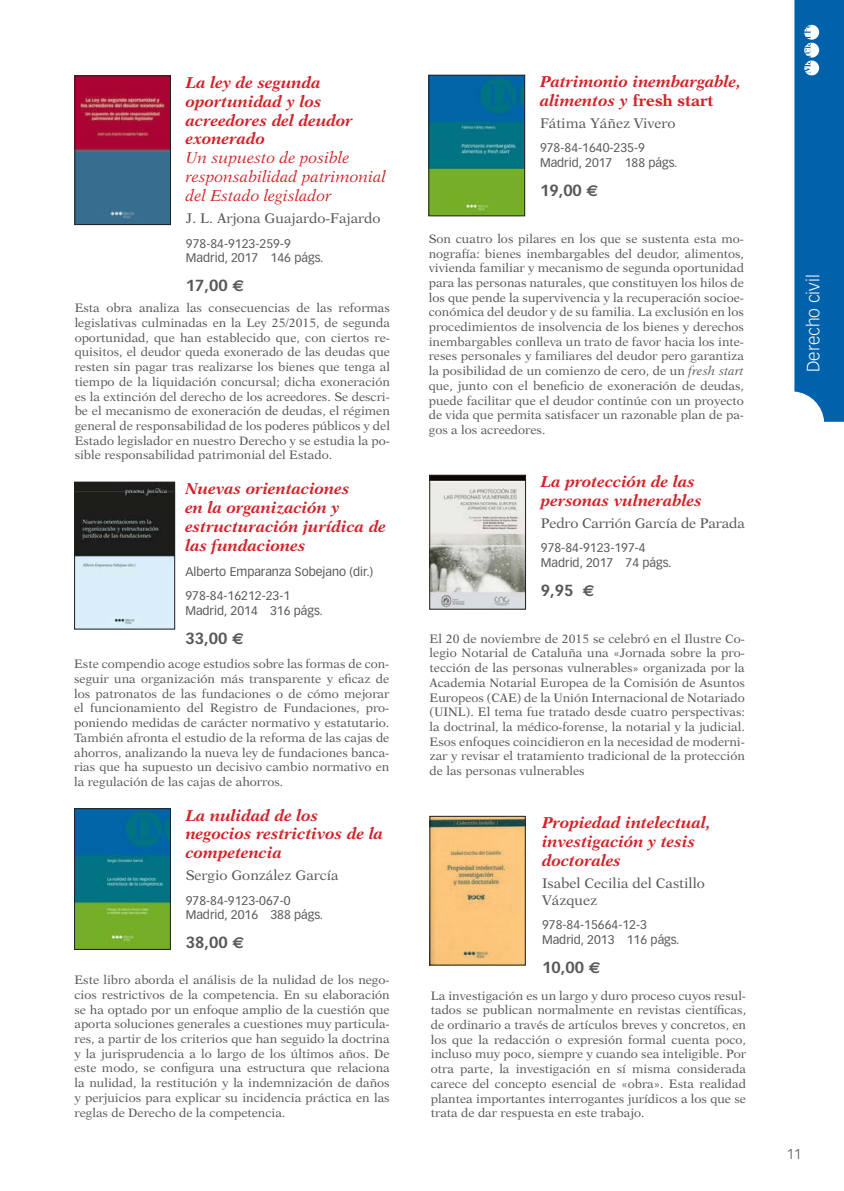
<style>
.page{position:relative;width:844px;height:1191px;background:#fff}
.page>*{position:absolute;margin:0;border:0;box-sizing:border-box;transform-origin:0 0}
.t1{font:300 17.5px "Vectora LH";color:#fff}
.titulo{font:italic 700 15.75px/18.9px "New Aster";color:#d1232a}
.subtitulo{font:italic 15.75px/18.9px "New Aster";color:#d1232a}
.precio{font:700 15.75px "Vectora LH";color:#57585a}
.autor{font:14px/16.8px "New Aster";color:#57585a}
.t2{font:300 14px "Vectora LH";color:#57585a}
.resumen{font:12.25px/14.7px "New Aster";color:#57585a;text-align:justify}
.ISBN{font:12.25px "Vectora LH";color:#57585a}
.datos{font:12.25px "Vectora LH";color:#57585a}
.s1{font-family:"Euro Sans"}
.s2{font-style:normal}
.s3{font-style:italic}
</style>
<div class="page">
<svg style="left:794px;top:0;width:49px;height:422px;background:#116bb0"></svg>
<img style="left:76px;top:483px;width:97px;height:144px">
<div style="left:74px;top:481px;width:101px;height:148px;border:1px solid #231f20"></div>
<img style="left:76px;top:77px;width:93px;height:146px">
<div style="left:74px;top:75px;width:97px;height:150px;border:1px solid #231f20"></div>
<img style="left:76px;top:810px;width:93px;height:137px">
<div style="left:74px;top:808px;width:97px;height:141px;border:1px solid #231f20"></div>
<img style="left:430px;top:77px;width:93px;height:137px">
<div style="left:428px;top:75px;width:97px;height:141px;border:1px solid #231f20"></div>
<img style="left:431px;top:477px;width:93px;height:130px">
<div style="left:429px;top:475px;width:97px;height:134px;border:1px solid #231f20"></div>
<img style="left:431px;top:818px;width:92px;height:145px">
<div style="left:429px;top:816px;width:96px;height:149px;border:1px solid #231f20"></div>
<p class="titulo" style="left:186px;top:73px;width:168px">La ley de segunda oportunidad y los acreedores del deudor exonerado</p>
<p class="subtitulo" style="left:186px;top:148px;width:202px">Un supuesto de posible responsabilidad patrimonial del Estado legislador</p>
<p class="autor" style="left:186px;top:209px;width:196px">J. L. Arjona Guajardo-Fajardo</p>
<p class="ISBN" style="left:186px;top:236px;width:106px">978-84-9123-259-9</p>
<p class="datos" style="left:186px;top:251px;width:139px">Madrid, 2017 146 págs.</p>
<p class="precio" style="left:186px;top:276px;width:60px">17,00 <span class="s1">E</span></p>
<p class="resumen" style="left:75px;top:300px;width:317px">Esta obra analiza las consecuencias de las reformas legislativas culminadas en la Ley 25/2015, de segunda oportunidad, que han establecido que, con ciertos re&shy;quisitos, el deudor queda exonerado de las deudas que resten sin pagar tras realizarse los bienes que tenga al tiempo de la liquidación concursal; dicha exoneración es la extinción del derecho de los acreedores. Se descri&shy;be el mecanismo de exoneración de deudas, el régimen general de responsabilidad de los poderes públicos y del Estado legislador en nuestro Derecho y se estudia la po&shy;sible responsabilidad patrimonial del Estado.</p>
<p class="titulo" style="left:185px;top:479px;width:202px">Nuevas orientaciones<br>en la organización y estructuración jurídica de las fundaciones</p>
<p class="ISBN" style="left:185px;top:564px;width:189px">Alberto Emparanza Sobejano (dir.)</p>
<p class="ISBN" style="left:185px;top:589px;width:106px">978-84-16212-23-1</p>
<p class="datos" style="left:185px;top:603px;width:139px">Madrid, 2014 316 págs.</p>
<p class="precio" style="left:185px;top:628px;width:60px">33,00 <span class="s1">€</span></p>
<p class="resumen" style="left:74px;top:656px;width:317px">Este compendio acoge estudios sobre las formas de con&shy;seguir una organización más transparente y eficaz de los patronatos de las fundaciones o de cómo mejorar el funcionamiento del Registro de Fundaciones, pro&shy;poniendo medidas de carácter normativo y estatutario.<br>También afronta el estudio de la reforma de las cajas de ahorros, analizando la nueva ley de fundaciones banca&shy;rias que ha supuesto un decisivo cambio normativo en la regulación de las cajas de ahorros.</p>
<p class="titulo" style="left:186px;top:805px;width:199px">La nulidad de los negocios restrictivos de la competencia</p>
<p class="autor" style="left:186px;top:866px;width:154px">Sergio González García</p>
<p class="ISBN" style="left:186px;top:893px;width:106px">978-84-9123-067-0</p>
<p class="datos" style="left:186px;top:908px;width:139px">Madrid, 2016 388 págs.</p>
<p class="precio" style="left:186px;top:933px;width:60px">38,00 <span class="s1">E</span></p>
<p class="resumen" style="left:74px;top:972px;width:317px">Este libro aborda el análisis de la nulidad de los nego&shy;cios restrictivos de la competencia. En su elaboración se ha optado por un enfoque amplio de la cuestión que aporta soluciones generales a cuestiones muy particula&shy;res, a partir de los criterios que han seguido la doctrina y la jurisprudencia a lo largo de los últimos años. De este modo, se configura una estructura que relaciona la nulidad, la restitución y la indemnización de daños y perjuicios para explicar su incidencia práctica en las reglas de Derecho de la competencia.</p>
<p class="titulo" style="left:540px;top:72px;width:202px">Patrimonio inembargable, alimentos y <span class="s2">fresh start</span></p>
<p class="autor" style="left:540px;top:114px;width:137px">Fátima Yáñez Vivero</p>
<p class="ISBN" style="left:540px;top:141px;width:106px">978-84-1640-235-9</p>
<p class="datos" style="left:540px;top:155px;width:139px">Madrid, 2017 188 págs.</p>
<p class="precio" style="left:540px;top:181px;width:60px">19,00 <span class="s1">E</span></p>
<p class="resumen" style="left:428px;top:231px;width:317px">Son cuatro los pilares en los que se sustenta esta mo&shy;nografía: bienes inembargables del deudor, alimentos, vivienda familiar y mecanismo de segunda oportunidad para las personas naturales, que constituyen los hilos de los que pende la supervivencia y la recuperación socioe&shy;conómica del deudor y de su familia. La exclusión en los procedimientos de insolvencia de los bienes y derechos inembargables conlleva un trato de favor hacia los inte&shy;reses personales y familiares del deudor pero garantiza la posibilidad de un comienzo de cero, de un <span class="s3">fresh start </span>que, junto con el beneficio de exoneración de deudas, puede facilitar que el deudor continúe con un proyecto de vida que permita satisfacer un razonable plan de pa&shy;gos a los acreedores.</p>
<p class="titulo" style="left:540px;top:472px;width:162px">La protección de las personas vulnerables</p>
<p class="autor" style="left:540px;top:514px;width:205px">Pedro Carrión García de Parada</p>
<p class="ISBN" style="left:540px;top:541px;width:106px">978-84-9123-197-4</p>
<p class="datos" style="left:540px;top:555px;width:132px">Madrid, 2017 74 págs.</p>
<p class="precio" style="left:540px;top:581px;width:55px">9,95 <span class="s1">E</span></p>
<p class="resumen" style="left:429px;top:631px;width:317px">El 20 de noviembre de 2015 se celebró en el Ilustre Co&shy;legio Notarial de Cataluña una «Jornada sobre la pro&shy;tección de las personas vulnerables» organizada por la Academia Notarial Europea de la Comisión de Asuntos Europeos (CAE) de la Unión Internacional de Notariado (UINL). El tema fue tratado desde cuatro perspectivas: la doctrinal, la médico-forense, la notarial y la judicial.<br>Esos enfoques coincidieron en la necesidad de moderni&shy;zar y revisar el tratamiento tradicional de la protección de las personas vulnerables</p>
<p class="titulo" style="left:542px;top:813px;width:170px">Propiedad intelectual, investigación y tesis doctorales</p>
<p class="autor" style="left:542px;top:874px;width:164px">Isabel Cecilia del Castillo<br>Vázquez</p>
<p class="ISBN" style="left:542px;top:917px;width:106px">978-84-15664-12-3</p>
<p class="datos" style="left:542px;top:932px;width:139px">Madrid, 2013 116 págs.</p>
<p class="precio" style="left:542px;top:957px;width:60px">10,00 <span class="s1">€</span></p>
<p class="resumen" style="left:430px;top:988px;width:317px">La investigación es un largo y duro proceso cuyos resul&shy;tados se publican normalmente en revistas científicas, de ordinario a través de artículos breves y concretos, en los que la redacción o expresión formal cuenta poco, incluso muy poco, siempre y cuando sea inteligible. Por otra parte, la investigación en sí misma considerada carece del concepto esencial de «obra». Esta realidad plantea importantes interrogantes jurídicos a los que se trata de dar respuesta en este trabajo.</p>
<h1 class="t1" style="left:802px;top:372px;width:99px;rotate:-90deg">Derecho civil</h1>
<p class="t2" style="left:786px;top:1146px;width:16px">11</p>
</div>
